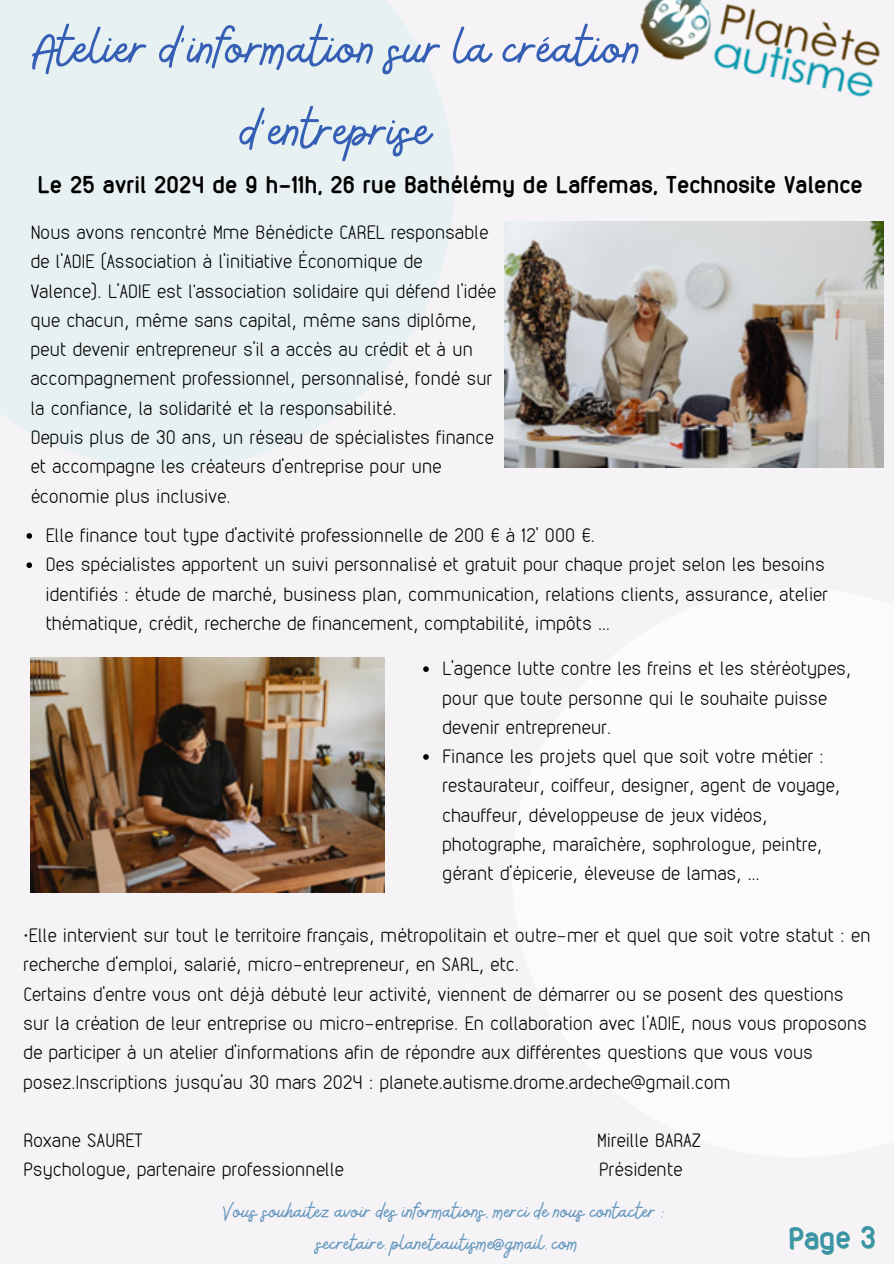
<style>
.page{position:relative;width:894px;height:1264px;background:#fff}
.page>*{position:absolute;margin:0;border:0;box-sizing:border-box;transform-origin:0 0}
.t1{font:58.8px/82.2px "Bellaboo";color:#355fb5;text-align:center}
.t2{font:30px "VDS";color:#3b93aa}
.t3{font:24px/32.7px "Bellaboo";color:#6698bf;text-align:center}
.t4{font:700 23.25px "VDS";letter-spacing:.02em;color:#000}
.t5{font:100 18.75px/29.2px "VDS";letter-spacing:.02em;color:#000}
.s1{font-family:"Noto Sans";font-weight:400}
</style>
<div class="page">
<div style="left:0;top:0;width:893px;height:1263px;background:#f5f3f5"></div>
<img style="left:640px;top:0;width:240px;height:97px">
<div style="left:0;top:0;width:454px;height:469px;background:#e7f1f1"></div>
<img style="left:504px;top:221px;width:378px;height:247px">
<img style="left:31px;top:657px;width:353px;height:236px">
<svg style="left:423px;top:666px;width:5px;height:6px"></svg>
<svg style="left:423px;top:754px;width:5px;height:5px"></svg>
<svg style="left:26px;top:533px;width:6px;height:5px"></svg>
<svg style="left:26px;top:562px;width:6px;height:6px"></svg>
<h1 class="t1" style="left:29px;top:8px;width:612px">Atelier d’information sur la création d’entreprise</h1>
<p class="t4" style="left:38px;top:171px;width:825px">Le 25 avril 2024 de 9 h-11h, 26 rue Bathélémy de Laffemas, Technosite Valence</p>
<p class="t5" style="left:31px;top:217px;width:466px">Nous avons rencontré Mme Bénédicte CAREL responsable de l’ADIE (Association à l’initiative Économique de Valence). L’ADIE est l'association solidaire qui défend l’idée que chacun, même sans capital, même sans diplôme, peut devenir entrepreneur s’il a accès au crédit et à un accompagnement professionnel, personnalisé, fondé sur la confiance, la solidarité et la responsabilité.<br>Depuis plus de 30 ans, un réseau de spécialistes finance et accompagne les créateurs d’entreprise pour une économie plus inclusive.</p>
<p class="t5" style="left:46px;top:520px;width:783px">Elle finance tout type d’activité professionnelle de 200 € à 12’ 000 €.<br>Des spécialistes apportent un suivi personnalisé et gratuit pour chaque projet selon les besoins identifiés : étude de marché, business plan, communication, relations clients, assurance, atelier thématique, crédit, recherche de financement, comptabilité, impôts …</p>
<p class="t5" style="left:442px;top:653px;width:410px">L’agence lutte contre les freins et les stéréotypes, pour que toute personne qui le souhaite puisse devenir entrepreneur.<br>Finance les projets quel que soit votre métier : restaurateur, coiffeur, designer, agent de voyage, chauffeur, développeuse de jeux vidéos, photographe, maraîchère, sophrologue, peintre, gérant d’épicerie, éleveuse de lamas, …</p>
<p class="t5" style="left:24px;top:920px;width:848px"><span class="s1">·</span>Elle intervient sur tout le territoire français, métropolitain et outre-mer et quel que soit votre statut : en recherche d’emploi, salarié, micro-entrepreneur, en SARL, etc.<br>Certains d’entre vous ont déjà débuté leur activité, viennent de démarrer ou se posent des questions sur la création de leur entreprise ou micro-entreprise. En collaboration avec l’ADIE, nous vous proposons de participer à un atelier d’informations afin de répondre aux différentes questions que vous vous posez.Inscriptions jusqu’au 30 mars 2024 : planete.autisme.drome.ardeche@gmail.com</p>
<p class="t5" style="left:24px;top:1125px;width:121px">Roxane SAURET</p>
<p class="t5" style="left:597px;top:1125px;width:105px">Mireille BARAZ</p>
<p class="t5" style="left:24px;top:1154px;width:321px">Psychologue, partenaire professionnelle</p>
<p class="t5" style="left:599px;top:1154px;width:84px">Présidente</p>
<p class="t3" style="left:223px;top:1194px;width:443px">Vous souhaitez avoir des informations, merci de nous contacter : secretaire.planeteautisme@gmail.com</p>
<h2 class="t2" style="left:787px;top:1221px;width:88px;rotate:-1deg">Page 3</h2>
</div>
